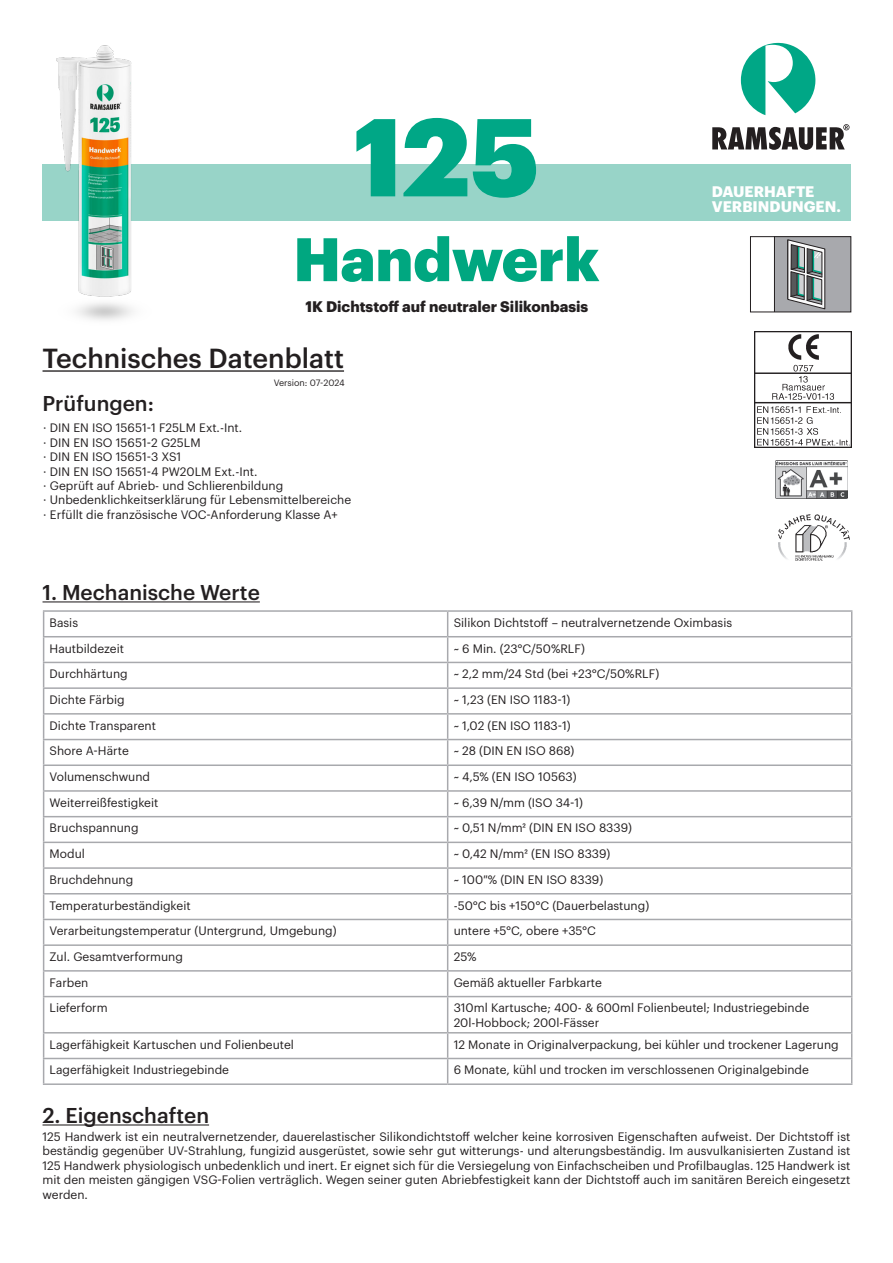
<style>
.page{position:relative;width:893px;height:1263px;background:#fff}
.page>*{position:absolute;margin:0;border:0;box-sizing:border-box;transform-origin:0 0}
.t1{font:900 108px "Graphik";color:#00a786}
.t2{font:900 60px "Graphik";color:#00a780}
.t3{font:500 27px "Graphik";color:#231f20}
.t4{font:500 21px "Graphik";color:#231f20}
.t5{font:700 15px "Graphik";color:#231f20}
.t6{font:700 15px "Graphik";color:#fff}
.t7{font:12px/14.4px "Graphik";color:#231f20;text-align:justify}
.t8{font:9px "Graphik";letter-spacing:-.005em;color:#231f20}
</style>
<div class="page">
<div style="left:43px;top:164px;width:808px;height:57px;background:#98d4c8"></div>
<hr style="left:43px;top:370px;width:301px;height:2px;background:#231f20">
<img style="left:778px;top:514px;width:71px;height:47px">
<img style="left:776px;top:460px;width:72px;height:38px">
<hr style="left:43px;top:610px;width:405px;height:2px;background:#a8a9ad">
<hr style="left:448px;top:610px;width:404px;height:2px;background:#a8a9ad">
<hr style="left:43px;top:636px;width:405px;height:1px;background:#a8a9ad">
<hr style="left:448px;top:636px;width:404px;height:1px;background:#a8a9ad">
<hr style="left:43px;top:662px;width:405px;height:1px;background:#a8a9ad">
<hr style="left:448px;top:662px;width:404px;height:1px;background:#a8a9ad">
<hr style="left:43px;top:687px;width:405px;height:2px;background:#a8a9ad">
<hr style="left:448px;top:687px;width:404px;height:2px;background:#a8a9ad">
<hr style="left:43px;top:713px;width:405px;height:2px;background:#a8a9ad">
<hr style="left:448px;top:713px;width:404px;height:2px;background:#a8a9ad">
<hr style="left:43px;top:739px;width:405px;height:1px;background:#a8a9ad">
<hr style="left:448px;top:739px;width:404px;height:1px;background:#a8a9ad">
<hr style="left:43px;top:764px;width:405px;height:2px;background:#a8a9ad">
<hr style="left:448px;top:764px;width:404px;height:2px;background:#a8a9ad">
<hr style="left:43px;top:790px;width:405px;height:2px;background:#a8a9ad">
<hr style="left:448px;top:790px;width:404px;height:2px;background:#a8a9ad">
<hr style="left:43px;top:816px;width:405px;height:1px;background:#a8a9ad">
<hr style="left:448px;top:816px;width:404px;height:1px;background:#a8a9ad">
<hr style="left:43px;top:842px;width:405px;height:1px;background:#a8a9ad">
<hr style="left:448px;top:842px;width:404px;height:1px;background:#a8a9ad">
<hr style="left:43px;top:867px;width:405px;height:2px;background:#a8a9ad">
<hr style="left:448px;top:867px;width:404px;height:2px;background:#a8a9ad">
<hr style="left:43px;top:893px;width:405px;height:1px;background:#a8a9ad">
<hr style="left:448px;top:893px;width:404px;height:1px;background:#a8a9ad">
<hr style="left:43px;top:919px;width:405px;height:1px;background:#a8a9ad">
<hr style="left:448px;top:919px;width:404px;height:1px;background:#a8a9ad">
<hr style="left:43px;top:944px;width:405px;height:2px;background:#a8a9ad">
<hr style="left:448px;top:944px;width:404px;height:2px;background:#a8a9ad">
<hr style="left:43px;top:970px;width:405px;height:2px;background:#a8a9ad">
<svg style="left:43px;top:612px;width:1px;height:384px"></svg>
<hr style="left:448px;top:970px;width:404px;height:2px;background:#a8a9ad">
<svg style="left:447px;top:612px;width:1px;height:384px"></svg>
<svg style="left:851px;top:612px;width:1px;height:384px"></svg>
<hr style="left:43px;top:996px;width:405px;height:1px;background:#a8a9ad">
<hr style="left:43px;top:997px;width:1px;height:35px;background:#a8a9ad">
<hr style="left:448px;top:996px;width:404px;height:1px;background:#a8a9ad">
<hr style="left:447px;top:997px;width:1px;height:35px;background:#a8a9ad">
<hr style="left:851px;top:997px;width:1px;height:35px;background:#a8a9ad">
<hr style="left:43px;top:1032px;width:405px;height:1px;background:#a8a9ad">
<hr style="left:448px;top:1032px;width:404px;height:1px;background:#a8a9ad">
<hr style="left:43px;top:1058px;width:405px;height:1px;background:#a8a9ad">
<svg style="left:43px;top:1033px;width:1px;height:50px"></svg>
<hr style="left:448px;top:1058px;width:404px;height:1px;background:#a8a9ad">
<svg style="left:447px;top:1033px;width:1px;height:50px"></svg>
<svg style="left:851px;top:1033px;width:1px;height:50px"></svg>
<hr style="left:43px;top:1083px;width:405px;height:2px;background:#a8a9ad">
<hr style="left:448px;top:1083px;width:404px;height:2px;background:#a8a9ad">
<svg style="left:712px;top:124px;width:137px;height:26px"></svg>
<svg style="left:741px;top:43px;width:75px;height:72px"></svg>
<hr style="left:43px;top:1124px;width:166px;height:1px;background:#231f20">
<hr style="left:43px;top:601px;width:217px;height:1px;background:#231f20">
<div style="left:774px;top:237px;width:77px;height:75px;background:#a8a9ad"></div>
<hr style="left:774px;top:237px;width:1px;height:75px;background:#231f20">
<svg style="left:787px;top:239px;width:39px;height:71px"></svg>
<div style="left:750px;top:236px;width:101px;height:76px;border:1px solid #231f20"></div>
<img style="left:755px;top:331px;width:96px;height:117px">
<img style="left:42px;top:45px;width:91px;height:275px">
<p class="t1" style="left:353px;top:73px;width:188px">125</p>
<p class="t2" style="left:293px;top:213px;width:308px">Handwerk</p>
<p class="t5" style="left:305px;top:295px;width:284px">1K Dichtstoff auf neutraler Silikonbasis</p>
<p class="t3" style="left:43px;top:338px;width:303px">Technisches Datenblatt</p>
<p class="t4" style="left:43px;top:387px;width:113px">Prüfungen:</p>
<p class="t8" style="left:274px;top:376px;width:73px">Version: 07-2024</p>
<p class="t7" style="left:43px;top:420px;width:201px">· DIN EN ISO 15651-1 F25LM Ext.-Int.</p>
<p class="t7" style="left:43px;top:434px;width:159px">· DIN EN ISO 15651-2 G25LM</p>
<p class="t7" style="left:43px;top:448px;width:140px">· DIN EN ISO 15651-3 XS1</p>
<p class="t7" style="left:43px;top:463px;width:216px">· DIN EN ISO 15651-4 PW20LM Ext.-Int.</p>
<p class="t7" style="left:43px;top:477px;width:242px">· Geprüft auf Abrieb- und Schlierenbildung</p>
<p class="t7" style="left:43px;top:492px;width:310px">· Unbedenklichkeitserklärung für Lebensmittelbereiche</p>
<p class="t7" style="left:43px;top:506px;width:296px">· Erfüllt die französische VOC-Anforderung Klasse A+</p>
<p class="t4" style="left:43px;top:576px;width:219px">1. Mechanische Werte</p>
<p class="t6" style="left:712px;top:180px;width:104px">DAUERHAFTE</p>
<p class="t6" style="left:712px;top:195px;width:131px">VERBINDUNGEN.</p>
<p class="t7" style="left:50px;top:614px;width:30px">Basis</p>
<p class="t7" style="left:454px;top:614px;width:280px">Silikon Dichtstoff – neutralvernetzende Oximbasis</p>
<p class="t7" style="left:50px;top:640px;width:76px">Hautbildezeit</p>
<p class="t7" style="left:454px;top:640px;width:133px">~ 6 Min. (23°C/50%RLF)</p>
<p class="t7" style="left:50px;top:666px;width:80px">Durchhärtung</p>
<p class="t7" style="left:454px;top:666px;width:207px">~ 2,2 mm/24 Std (bei +23°C/50%RLF)</p>
<p class="t7" style="left:50px;top:691px;width:77px">Dichte Färbig</p>
<p class="t7" style="left:454px;top:691px;width:118px">~ 1,23 (EN ISO 1183-1)</p>
<p class="t7" style="left:50px;top:717px;width:108px">Dichte Transparent</p>
<p class="t7" style="left:454px;top:717px;width:119px">~ 1,02 (EN ISO 1183-1)</p>
<p class="t7" style="left:50px;top:743px;width:81px">Shore A-Härte</p>
<p class="t7" style="left:454px;top:743px;width:122px">~ 28 (DIN EN ISO 868)</p>
<p class="t7" style="left:50px;top:768px;width:102px">Volumenschwund</p>
<p class="t7" style="left:454px;top:768px;width:124px">~ 4,5% (EN ISO 10563)</p>
<p class="t7" style="left:50px;top:794px;width:110px">Weiterreißfestigkeit</p>
<p class="t7" style="left:454px;top:794px;width:131px">~ 6,39 N/mm (ISO 34-1)</p>
<p class="t7" style="left:50px;top:820px;width:91px">Bruchspannung</p>
<p class="t7" style="left:454px;top:820px;width:180px">~ 0,51 N/mm² (DIN EN ISO 8339)</p>
<p class="t7" style="left:50px;top:846px;width:37px">Modul</p>
<p class="t7" style="left:454px;top:846px;width:158px">~ 0,42 N/mm² (EN ISO 8339)</p>
<p class="t7" style="left:50px;top:871px;width:85px">Bruchdehnung</p>
<p class="t7" style="left:454px;top:871px;width:151px">~ 100 % (DIN EN ISO 8339)</p>
<p class="t7" style="left:50px;top:897px;width:143px">Temperaturbeständigkeit</p>
<p class="t7" style="left:454px;top:897px;width:197px">-50°C bis +150°C (Dauerbelastung)</p>
<p class="t7" style="left:50px;top:923px;width:288px">Verarbeitungstemperatur (Untergrund, Umgebung)</p>
<p class="t7" style="left:454px;top:923px;width:144px">untere +5°C, obere +35°C</p>
<p class="t7" style="left:50px;top:948px;width:135px">Zul. Gesamtverformung</p>
<p class="t7" style="left:454px;top:948px;width:24px">25%</p>
<p class="t7" style="left:50px;top:974px;width:40px">Farben</p>
<p class="t7" style="left:454px;top:974px;width:150px">Gemäß aktueller Farbkarte</p>
<p class="t7" style="left:50px;top:1000px;width:60px">Lieferform</p>
<p class="t7" style="left:454px;top:1000px;width:357px">310ml Kartusche; 400- &amp; 600ml Folienbeutel; Industriegebinde</p>
<p class="t7" style="left:454px;top:1014px;width:147px">20l-Hobbock; 200l-Fässer</p>
<p class="t7" style="left:50px;top:1036px;width:246px">Lagerfähigkeit Kartuschen und Folienbeutel</p>
<p class="t7" style="left:454px;top:1036px;width:387px">12 Monate in Originalverpackung, bei kühler und trockener Lagerung</p>
<p class="t7" style="left:50px;top:1062px;width:181px">Lagerfähigkeit Industriegebinde</p>
<p class="t7" style="left:454px;top:1062px;width:357px">6 Monate, kühl und trocken im verschlossenen Originalgebinde</p>
<p class="t4" style="left:43px;top:1099px;width:168px">2. Eigenschaften</p>
<p class="t7" style="left:43px;top:1128px;width:809px">125 Handwerk ist ein neutralvernetzender, dauerelastischer Silikondichtstoff welcher keine korrosiven Eigenschaften aufweist. Der Dichtstoff ist beständig gegenüber UV-Strahlung, fungizid ausgerüstet, sowie sehr gut witterungs- und alterungsbeständig. Im ausvulkanisierten Zustand ist 125 Handwerk physiologisch unbedenklich und inert. Er eignet sich für die Versiegelung von Einfachscheiben und Profilbauglas. 125 Handwerk ist mit den meisten gängigen VSG-Folien verträglich. Wegen seiner guten Abriebfestigkeit kann der Dichtstoff auch im sanitären Bereich eingesetzt werden.</p>
</div>
